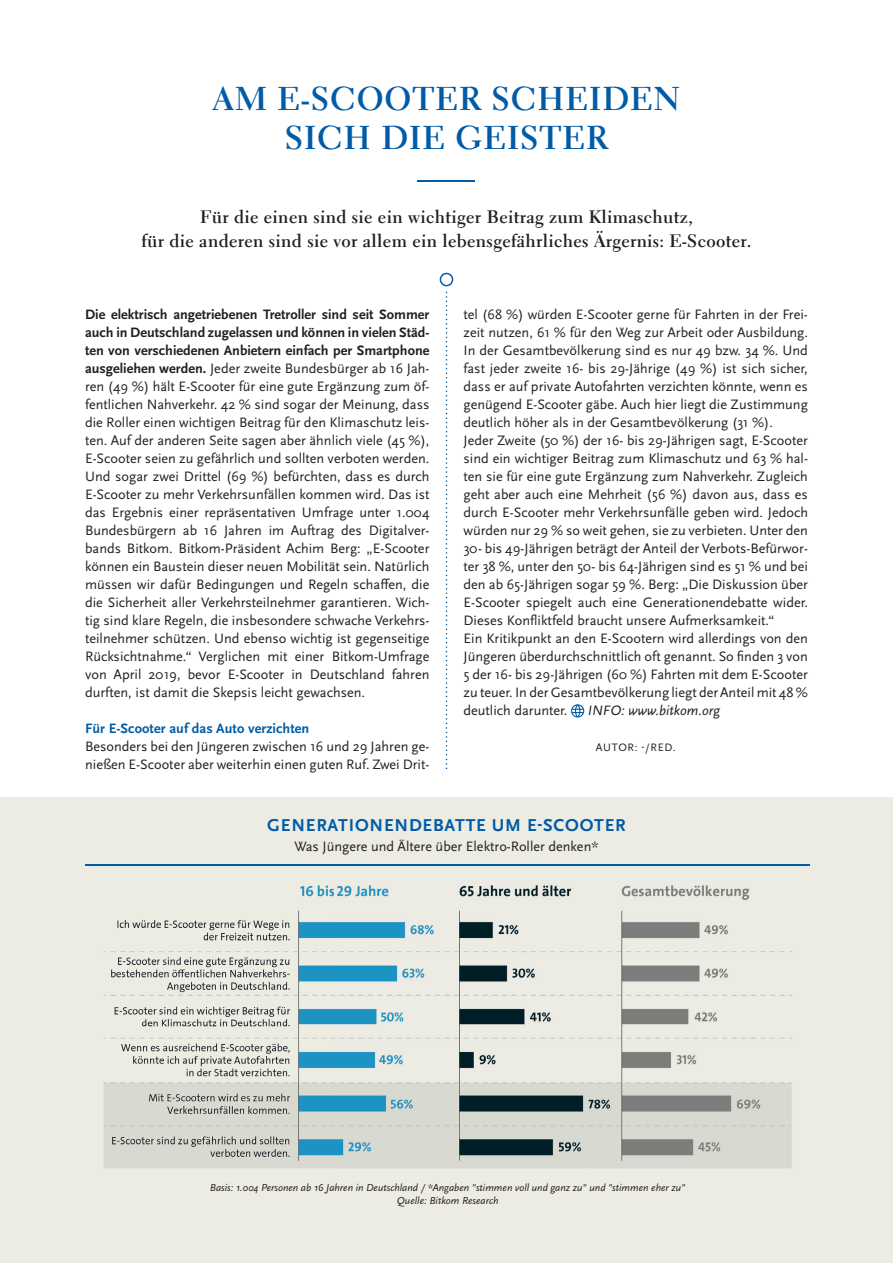
<style>
.page{position:relative;width:893px;height:1263px;background:#fff}
.page>*{position:absolute;margin:0;border:0;box-sizing:border-box;transform-origin:0 0}
.t1{font:700 33px/39.6px "Electra LT Std";letter-spacing:.03em;color:#015ba7;text-align:center}
.t2{font:700 18px/24px "Electra LT Std";letter-spacing:.02em;color:#231f20;text-align:center}
.t3{font:700 18px "Scala Sans Pro";letter-spacing:.045em;color:#015ba7}
.t4{font:14.25px/18px "Scala Sans Pro";color:#231f20}
.t5{font:700 14.25px "Scala Sans Pro";letter-spacing:.005em;color:#015ba7}
.t6{font:italic 14.25px "Scala Sans Pro";color:#231f20}
.t7{font:11.25px "Scala Sans Pro";letter-spacing:.06em;color:#231f20}
.t8{font:italic 10.5px/13.5px "Scala Sans Pro";color:#231f20;text-align:center}
.s1{font-weight:700}
</style>
<div class="page">
<div style="left:0;top:797px;width:893px;height:466px;background:#ecece3"></div>
<img style="left:103px;top:885px;width:689px;height:283px">
<svg style="left:571px;top:704px;width:13px;height:13px"></svg>
<hr style="left:418px;top:180px;width:57px;height:2px;background:#015ba7">
<svg style="left:446px;top:292px;width:1px;height:477px"></svg>
<hr style="left:85px;top:864px;width:724px;height:1px;background:#015ba7">
<svg style="left:440px;top:273px;width:13px;height:13px"></svg>
<h1 class="t1" style="left:213px;top:78px;width:469px">AM E-SCOOTER SCHEIDEN<br>SICH DIE GEISTER</h1>
<p class="t2" style="left:141px;top:205px;width:612px">Für die einen sind sie ein wichtiger Beitrag zum Klimaschutz,<br>für die anderen sind sie vor allem ein lebensgefährliches Ärgernis: E-Scooter.</p>
<p class="t4" style="left:85px;top:305px;width:346px;text-align:justify"><span class="s1">Die elektrisch angetriebenen Tretroller sind seit Sommer auch in Deutschland zugelassen und können in vielen Städ&shy;ten von verschiedenen Anbietern einfach per Smartphone ausgeliehen werden.</span> Jeder zweite Bundesbürger ab 16 Jah&shy;ren (49 %) hält E-Scooter für eine gute Ergänzung zum öf&shy;fentlichen Nahverkehr. 42 % sind sogar der Meinung, dass die Roller einen wichtigen Beitrag für den Klimaschutz leis&shy;ten. Auf der anderen Seite sagen aber ähnlich viele (45 %), E-Scooter seien zu gefährlich und sollten verboten werden.<br>Und sogar zwei Drittel (69 %) befürchten, dass es durch E-Scooter zu mehr Verkehrsunfällen kommen wird. Das ist das Ergebnis einer repräsentativen Umfrage unter 1.004<br>Bundesbürgern ab 16 Jahren im Auftrag des Digitalver&shy;bands Bitkom. Bitkom-Präsident Achim Berg: „E-Scooter können ein Baustein dieser neuen Mobilität sein. Natürlich müssen wir dafür Bedingungen und Regeln schaffen, die die Sicherheit aller Verkehrsteilnehmer garantieren. Wich&shy;tig sind klare Regeln, die insbesondere schwache Verkehrs&shy;teilnehmer schützen. Und ebenso wichtig ist gegenseitige Rücksichtnahme.“ Verglichen mit einer Bitkom-Umfrage von April 2019, bevor E-Scooter in Deutschland fahren durften, ist damit die Skepsis leicht gewachsen.</p>
<p class="t5" style="left:85px;top:720px;width:226px">Für E-Scooter auf das Auto verzichten</p>
<p class="t4" style="left:85px;top:737px;width:346px">Besonders bei den Jüngeren zwischen 16 und 29 Jahren ge&shy;nießen E-Scooter aber weiterhin einen guten Ruf. Zwei Drit-</p>
<p class="t4" style="left:463px;top:305px;width:346px">tel (68 %) würden E-Scooter gerne für Fahrten in der Frei&shy;zeit nutzen, 61 % für den Weg zur Arbeit oder Ausbildung.<br>In der Gesamtbevölkerung sind es nur 49 bzw. 34 %. Und fast jeder zweite 16- bis 29-Jährige (49 %) ist sich sicher, dass er auf private Autofahrten verzichten könnte, wenn es genügend E-Scooter gäbe. Auch hier liegt die Zustimmung deutlich höher als in der Gesamtbevölkerung (31 %).<br>Jeder Zweite (50 %) der 16- bis 29-Jährigen sagt, E-Scooter sind ein wichtiger Beitrag zum Klimaschutz und 63 % hal&shy;ten sie für eine gute Ergänzung zum Nahverkehr. Zugleich geht aber auch eine Mehrheit (56 %) davon aus, dass es durch E-Scooter mehr Verkehrsunfälle geben wird. Jedoch würden nur 29 % so weit gehen, sie zu verbieten. Unter den 30- bis 49-Jährigen beträgt der Anteil der Verbots-Befürwor&shy;ter 38 %, unter den 50- bis 64-Jährigen sind es 51 % und bei den ab 65-Jährigen sogar 59 %. Berg: „Die Diskussion über E-Scooter spiegelt auch eine Generationendebatte wider.<br>Dieses Konfliktfeld braucht unsere Aufmerksamkeit.“<br>Ein Kritikpunkt an den E-Scootern wird allerdings von den Jüngeren überdurchschnittlich oft genannt. So finden 3 von 5 der 16- bis 29-Jährigen (60 %) Fahrten mit dem E-Scooter zu teuer. In der Gesamtbevölkerung liegt der Anteil mit 48 % deutlich darunter.</p>
<p class="t6" style="left:588px;top:702px;width:133px">INFO: www.bitkom.org</p>
<p class="t7" style="left:596px;top:741px;width:81px">AUTOR: -/RED.</p>
<p class="t3" style="left:267px;top:815px;width:360px">GENERATIONENDEBATTE UM E-SCOOTER</p>
<p class="t4" style="left:294px;top:837px;width:306px">Was Jüngere und Ältere über Elektro-Roller denken*</p>
<p class="t8" style="left:210px;top:1180px;width:477px">Basis: 1.004 Personen ab 16 Jahren in Deutschland / *Angaben "stimmen voll und ganz zu" und "stimmen eher zu"<br>Quelle: Bitkom Research</p>
</div>
